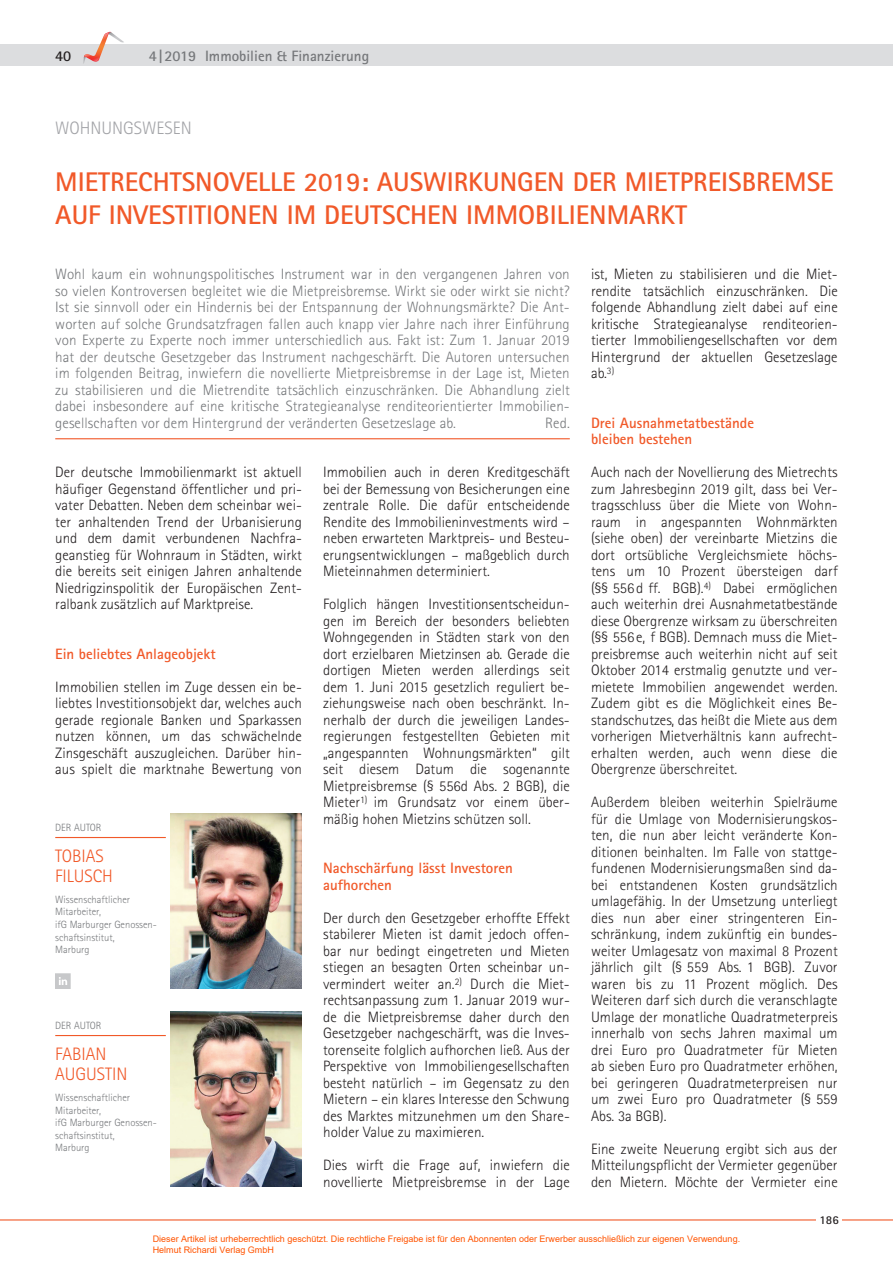
<style>
.page{position:relative;width:893px;height:1263px;background:#fff}
.page>*{position:absolute;margin:0;border:0;box-sizing:border-box;transform-origin:0 0}
.t1{font:700 27px/33px "Rotis Sans Serif";color:#f15929}
.t2{font:300 18px/20.2px "Rotis Sans Serif";color:#f15929}
.t3{font:300 18px "Rotis Sans Serif";color:#a3a4a8}
.t4{font:300 15px/16.5px "Rotis Sans Serif";color:#231f20;text-align:justify}
.t5{font:300 15px/16.5px "Rotis Sans Serif";letter-spacing:.005em;color:#76787b;text-align:justify}
.t6{font:700 15px/16.5px "Rotis Sans Serif";color:#f15929}
.t7{font:700 15px "Rotis Sans Serif";color:#76787b}
.t8{font:700 15px "Rotis Sans Serif";color:#231f20}
.t9{font:700 12px "Rotis Sans Serif";color:#231f20}
.t10{font:300 10.5px/12.6px "Rotis Sans Serif";color:#76787b}
.t11{font:9px/10.8px "Arial";color:#ff5400}
</style>
<div class="page">
<hr style="left:0;top:1219px;width:893px;height:1px;background:#f15929">
<div style="left:0;top:45px;width:893px;height:21px;background:#dcdddf"></div>
<svg style="left:83px;top:31px;width:41px;height:33px"></svg>
<div style="left:816px;top:1214px;width:26px;height:13px;background:#fff"></div>
<hr style="left:55px;top:438px;width:515px;height:1px;background:#f15929">
<img style="left:170px;top:1011px;width:132px;height:176px">
<img style="left:170px;top:813px;width:132px;height:176px">
<hr style="left:55px;top:1035px;width:111px;height:1px;background:#f15929">
<hr style="left:55px;top:837px;width:111px;height:1px;background:#f15929">
<svg style="left:55px;top:974px;width:15px;height:15px"></svg>
<p class="t8" style="left:55px;top:46px;width:18px">40</p>
<p class="t7" style="left:149px;top:46px;width:222px">4|2019 Immobilien &amp; Finanzierung</p>
<p class="t3" style="left:55px;top:117px;width:138px">WOHNUNGSWESEN</p>
<h1 class="t1" style="left:55px;top:165px;width:780px">MIETRECHTSNOVELLE 2019: AUSWIRKUNGEN DER MIETPREISBREMSE<br>AUF INVESTITIONEN IM DEUTSCHEN IMMOBILIENMARKT</h1>
<p class="t5" style="left:55px;top:266px;width:516px">Wohl kaum ein wohnungspolitisches Instrument war in den vergangenen Jahren von so vielen Kontroversen begleitet wie die Mietpreisbremse. Wirkt sie oder wirkt sie nicht?<br>Ist sie sinnvoll oder ein Hindernis bei der Entspannung der Wohnungsmärkte? Die Ant&shy;worten auf solche Grundsatzfragen fallen auch knapp vier Jahre nach ihrer Einführung von Experte zu Experte noch immer unterschiedlich aus. Fakt ist: Zum 1. Januar 2019 hat der deutsche Gesetzgeber das Instrument nachgeschärft. Die Autoren untersuchen im folgenden Beitrag, inwiefern die novellierte Mietpreisbremse in der Lage ist, Mieten zu stabilisieren und die Mietrendite tatsächlich einzuschränken. Die Abhandlung zielt dabei insbesondere auf eine kritische Strategieanalyse renditeorientierter Immobilien&shy;gesellschaften vor dem Hintergrund der veränderten Gesetzeslage ab.</p>
<p class="t5" style="left:545px;top:414px;width:26px">Red.</p>
<p class="t4" style="left:55px;top:464px;width:248px">Der deutsche Immobilienmarkt ist aktuell häufiger Gegenstand öffentlicher und pri&shy;vater Debatten. Neben dem scheinbar wei&shy;ter anhaltenden Trend der Urbanisierung und dem damit verbundenen Nachfra&shy;geanstieg für Wohnraum in Städten, wirkt die bereits seit einigen Jahren anhaltende Niedrigzinspolitik der Europäischen Zent&shy;ralbank zusätzlich auf Marktpreise.</p>
<p class="t6" style="left:55px;top:645px;width:162px">Ein beliebtes Anlageobjekt</p>
<p class="t4" style="left:55px;top:678px;width:248px">Immobilien stellen im Zuge dessen ein be&shy;liebtes Investitionsobjekt dar, welches auch gerade regionale Banken und Sparkassen nutzen können, um das schwächelnde Zinsgeschäft auszugleichen. Darüber hin&shy;aus spielt die marktnahe Bewertung von</p>
<p class="t10" style="left:55px;top:821px;width:48px">DER AUTOR</p>
<p class="t2" style="left:55px;top:846px;width:59px">TOBIAS<br>FILUSCH</p>
<p class="t10" style="left:55px;top:893px;width:103px">Wissenschaftlicher<br>Mitarbeiter,<br>ifG Marburger Genossen&shy;schaftsinstitut,<br>Marburg</p>
<p class="t10" style="left:55px;top:1019px;width:48px">DER AUTOR</p>
<p class="t2" style="left:55px;top:1044px;width:74px">FABIAN<br>AUGUSTIN</p>
<p class="t10" style="left:55px;top:1091px;width:103px">Wissenschaftlicher<br>Mitarbeiter,<br>ifG Marburger Genossen&shy;schaftsinstitut,<br>Marburg</p>
<p class="t4" style="left:323px;top:464px;width:248px">Immobilien auch in deren Kreditgeschäft bei der Bemessung von Besicherungen eine zentrale Rolle. Die dafür entscheidende Rendite des Immobilieninvestments wird – neben erwarteten Marktpreis- und Besteu&shy;erungsentwicklungen – maßgeblich durch Mieteinnahmen determiniert.</p>
<p class="t4" style="left:323px;top:596px;width:248px">Folglich hängen Investitionsentscheidun&shy;gen im Bereich der besonders beliebten Wohngegenden in Städten stark von den dort erzielbaren Mietzinsen ab. Gerade die dortigen Mieten werden allerdings seit dem 1. Juni 2015 gesetzlich reguliert be&shy;ziehungsweise nach oben beschränkt. In&shy;nerhalb der durch die jeweiligen Landes&shy;regierungen festgestellten Gebieten mit „angespannten Wohnungsmärkten“ gilt seit diesem Datum die sogenannte Mietpreisbremse (§ 556d Abs. 2 BGB), die Mieter<sup>1)</sup> im Grundsatz vor einem über&shy;mäßig hohen Mietzins schützen soll.</p>
<p class="t6" style="left:323px;top:859px;width:191px">Nachschärfung lässt Investoren aufhorchen</p>
<p class="t4" style="left:323px;top:909px;width:248px">Der durch den Gesetzgeber erhoffte Effekt stabilerer Mieten ist damit jedoch offen&shy;bar nur bedingt eingetreten und Mieten stiegen an besagten Orten scheinbar un&shy;vermindert weiter an.<sup>2)</sup> Durch die Miet&shy;rechtsanpassung zum 1. Januar 2019 wur&shy;de die Mietpreisbremse daher durch den Gesetzgeber nachgeschärft, was die Inves&shy;torenseite folglich aufhorchen ließ. Aus der Perspektive von Immobiliengesellschaften besteht natürlich – im Gegensatz zu den Mietern – ein klares Interesse den Schwung des Marktes mitzunehmen um den Share&shy;holder Value zu maximieren.</p>
<p class="t4" style="left:323px;top:1157px;width:248px">Dies wirft die Frage auf, inwiefern die novellierte Mietpreisbremse in der Lage</p>
<p class="t4" style="left:591px;top:266px;width:248px">ist, Mieten zu stabilisieren und die Miet&shy;rendite tatsächlich einzuschränken. Die folgende Abhandlung zielt dabei auf eine kritische Strategieanalyse renditeorien&shy;tierter Immobiliengesellschaften vor dem Hintergrund der aktuellen Gesetzeslage ab.<sup>3)</sup></p>
<p class="t6" style="left:591px;top:414px;width:165px">Drei Ausnahmetatbestände bleiben bestehen</p>
<p class="t4" style="left:591px;top:464px;width:248px">Auch nach der Novellierung des Mietrechts zum Jahresbeginn 2019 gilt, dass bei Ver&shy;tragsschluss über die Miete von Wohn&shy;raum in angespannten Wohnmärkten (siehe oben) der vereinbarte Mietzins die dort ortsübliche Vergleichsmiete höchs&shy;tens um 10 Prozent übersteigen darf (§§ 556 d ff. BGB).<sup>4)</sup> Dabei ermöglichen auch weiterhin drei Ausnahmetatbestände diese Obergrenze wirksam zu überschreiten (§§ 556 e, f BGB). Demnach muss die Miet&shy;preisbremse auch weiterhin nicht auf seit Oktober 2014 erstmalig genutzte und ver&shy;mietete Immobilien angewendet werden.<br>Zudem gibt es die Möglichkeit eines Be&shy;standschutzes, das heißt die Miete aus dem vorherigen Mietverhältnis kann aufrecht&shy;erhalten werden, auch wenn diese die Obergrenze überschreitet.</p>
<p class="t4" style="left:591px;top:794px;width:248px">Außerdem bleiben weiterhin Spielräume für die Umlage von Modernisierungskos&shy;ten, die nun aber leicht veränderte Kon&shy;ditionen beinhalten. Im Falle von stattge&shy;fundenen Modernisierungsmaßen sind da&shy;bei entstandenen Kosten grundsätzlich umlagefähig. In der Umsetzung unterliegt dies nun aber einer stringenteren Ein&shy;schränkung, indem zukünftig ein bundes&shy;weiter Umlagesatz von maximal 8 Prozent jährlich gilt (§ 559 Abs. 1 BGB). Zuvor waren bis zu 11 Prozent möglich. Des Weiteren darf sich durch die veranschlagte Umlage der monatliche Quadratmeterpreis innerhalb von sechs Jahren maximal um drei Euro pro Quadratmeter für Mieten ab sieben Euro pro Quadratmeter erhöhen, bei geringeren Quadratmeterpreisen nur um zwei Euro pro Quadratmeter (§ 559<br>Abs. 3a BGB).</p>
<p class="t4" style="left:591px;top:1140px;width:248px">Eine zweite Neuerung ergibt sich aus der Mitteilungspflicht der Vermieter gegenüber den Mietern. Möchte der Vermieter eine</p>
<p class="t9" style="left:819px;top:1212px;width:21px">186</p>
<p class="t11" style="left:153px;top:1233px;width:589px">Dieser Artikel ist urheberrechtlich geschützt. Die rechtliche Freigabe ist für den Abonnenten oder Erwerber ausschließlich zur eigenen Verwendung.<br>Helmut Richardi Verlag GmbH</p>
</div>
